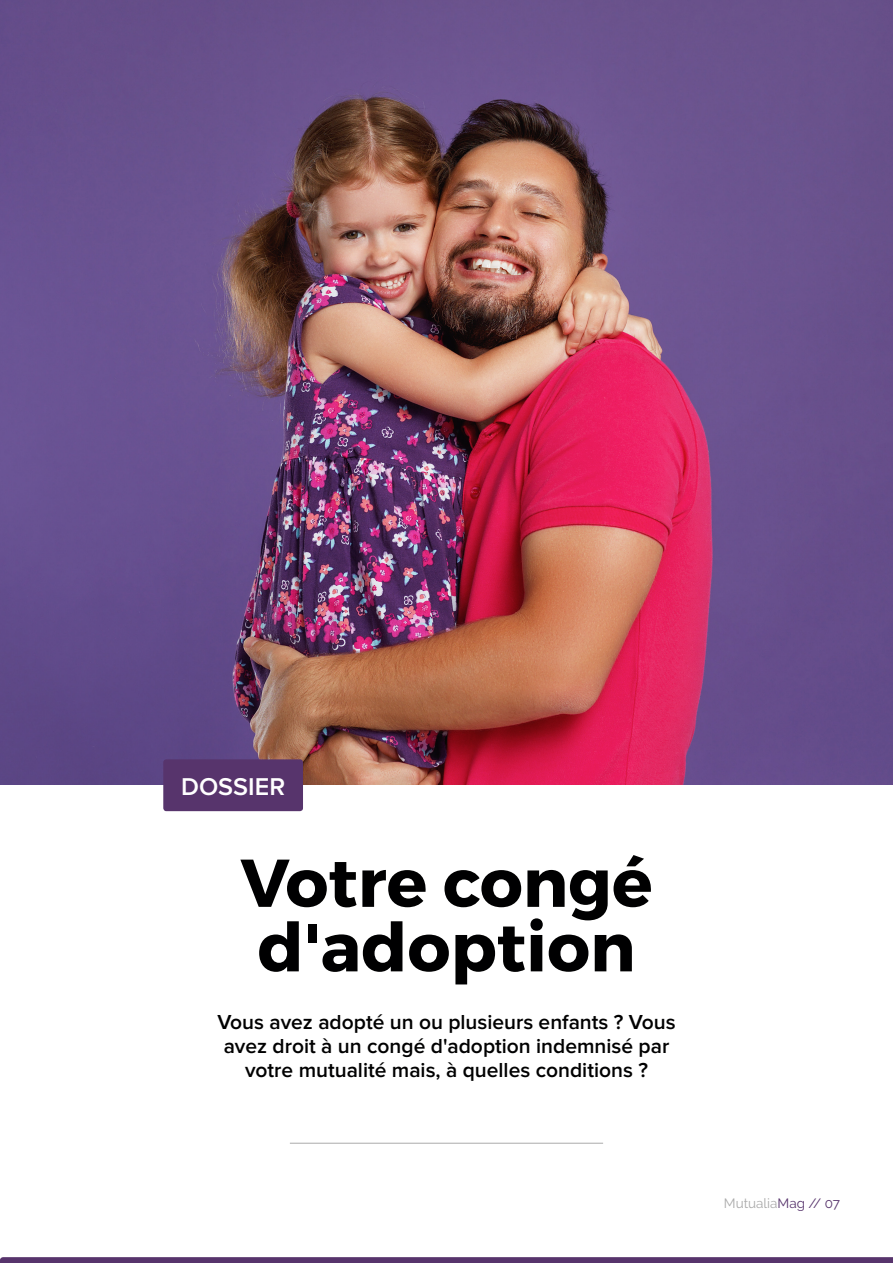
<style>
.page{position:relative;width:893px;height:1263px;background:#fff}
.page>*{position:absolute;margin:0;border:0;box-sizing:border-box;transform-origin:0 0}
.t1{font:700 67.5px "Montserrat";color:#000001}
.t2{font:600 25.2px "Proxima Nova";color:#fff}
.t3{font:600 21px/24px "Proxima Nova";color:#000001;text-align:center}
.t4{font:13.5px "Raleway";color:#aaa}
.s1{color:#57346c}
</style>
<div class="page">
<svg style="left:0;top:1257px;width:893px;height:6px;background:#5b396f"></svg>
<hr style="left:290px;top:1143px;width:313px;height:1px;background:#aaa">
<img style="left:0;top:0;width:893px;height:784px">
<div style="left:163px;top:759px;width:140px;height:52px;background:#57346c;border-radius:3px"></div>
<p class="t2" style="left:181px;top:772px;width:106px">DOSSIER</p>
<p class="t1" style="left:240px;top:841px;width:414px">Votre congé</p>
<p class="t1" style="left:257px;top:905px;width:379px">d'adoption</p>
<p class="t3" style="left:217px;top:1010px;width:460px">Vous avez adopté un ou plusieurs enfants ? Vous avez droit à un congé d'adoption indemnisé par votre mutualité mais, à quelles conditions ?</p>
<p class="t4" style="left:724px;top:1195px;width:118px">Mutualia<span class="s1">Mag // 07</span></p>
</div>
